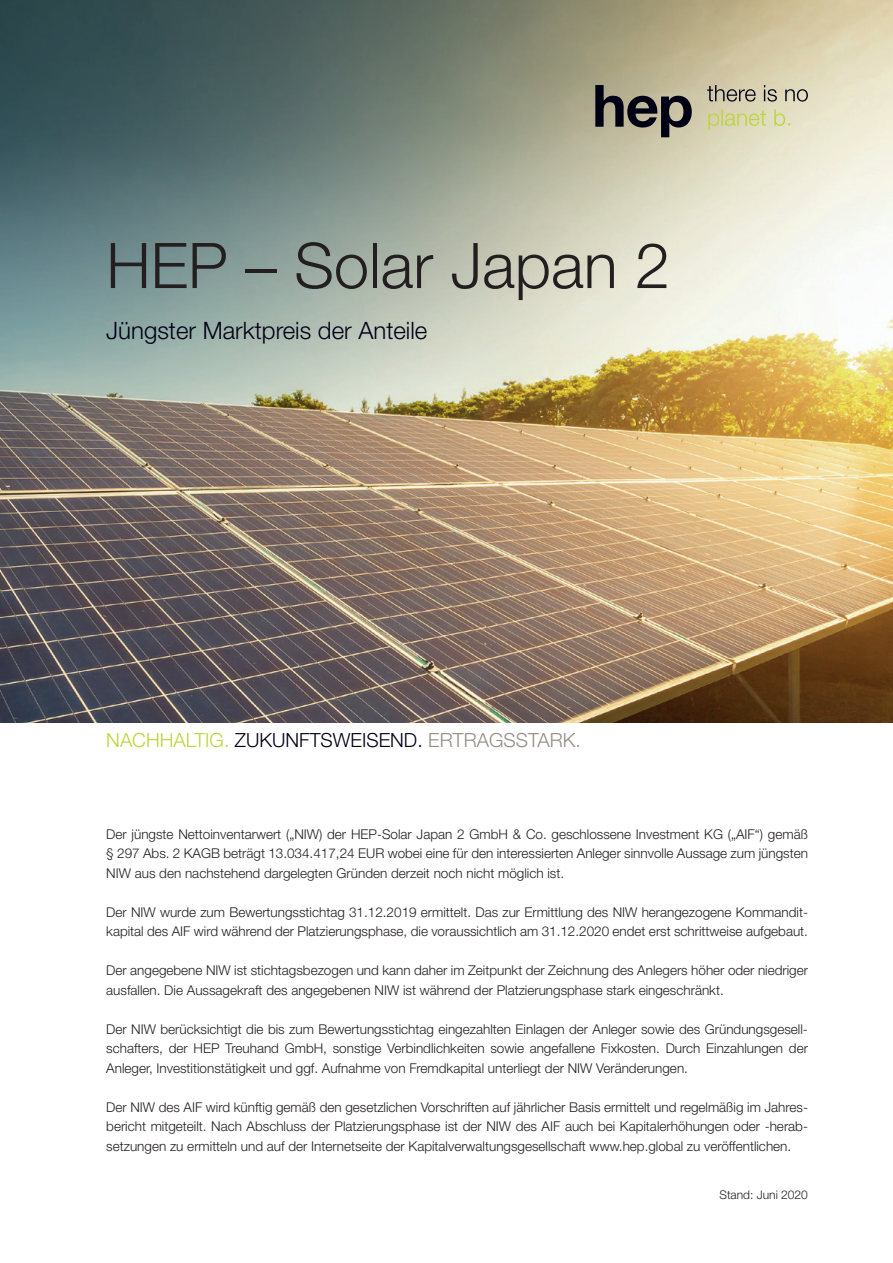
<style>
.page{position:relative;width:893px;height:1263px;background:#fff}
.page>*{position:absolute;margin:0;border:0;box-sizing:border-box;transform-origin:0 0}
.t1{font:300 63px "Helvetica Neue LT Pro";color:#231f20}
.t2{font:300 24px "Helvetica Neue LT Pro";color:#000015}
.t3{font:300 19.5px "Helvetica Neue LT Pro";color:#000015}
.t4{font:300 13.5px/19.5px "Helvetica Neue LT Pro";color:#231f20;text-align:justify}
.t5{font:300 12px "Helvetica Neue LT Pro";color:#231f20}
.s1{color:#bcd538}
.s2{color:#968d85}
</style>
<div class="page">
<img style="left:0;top:0;width:893px;height:723px">
<svg style="left:595px;top:85px;width:97px;height:52px"></svg>
<svg style="left:708px;top:109px;width:82px;height:21px"></svg>
<svg style="left:707px;top:85px;width:101px;height:17px"></svg>
<h1 class="t1" style="left:106px;top:227px;width:565px">HEP – Solar Japan 2</h1>
<h2 class="t2" style="left:106px;top:316px;width:322px">Jüngster Marktpreis der Anteile</h2>
<h3 class="t3" style="left:106px;top:729px;width:476px"><span class="s1">NACHHALTIG.</span> ZUKUNFTSWEISEND. <span class="s2">ERTRAGSSTARK.</span></h3>
<p class="t4" style="left:106px;top:824px;width:703px">Der jüngste Nettoinventarwert („NIW) der HEP-Solar Japan 2 GmbH &amp; Co. geschlossene Investment KG („AIF“) gemäß § 297 Abs. 2 KAGB beträgt 13.034.417,24 EUR wobei eine für den interessierten Anleger sinnvolle Aussage zum jüngsten NIW aus den nachstehend dargelegten Gründen derzeit noch nicht möglich ist.</p>
<p class="t4" style="left:106px;top:902px;width:703px">Der NIW wurde zum Bewertungsstichtag 31.12.2019 ermittelt. Das zur Ermittlung des NIW herangezogene Kommandit&shy;kapital des AIF wird während der Platzierungsphase, die voraussichtlich am 31.12.2020 endet erst schrittweise aufgebaut.</p>
<p class="t4" style="left:106px;top:960px;width:703px">Der angegebene NIW ist stichtagsbezogen und kann daher im Zeitpunkt der Zeichnung des Anlegers höher oder niedriger ausfallen. Die Aussagekraft des angegebenen NIW ist während der Platzierungsphase stark eingeschränkt.</p>
<p class="t4" style="left:106px;top:1019px;width:703px">Der NIW berücksichtigt die bis zum Bewertungsstichtag eingezahlten Einlagen der Anleger sowie des Gründungsgesell&shy;schafters, der HEP Treuhand GmbH, sonstige Verbindlichkeiten sowie angefallene Fixkosten. Durch Einzahlungen der Anleger, Investitionstätigkeit und ggf. Aufnahme von Fremdkapital unterliegt der NIW Veränderungen.</p>
<p class="t4" style="left:106px;top:1097px;width:703px">Der NIW des AIF wird künftig gemäß den gesetzlichen Vorschriften auf jährlicher Basis ermittelt und regelmäßig im Jahres&shy;bericht mitgeteilt. Nach Abschluss der Platzierungsphase ist der NIW des AIF auch bei Kapitalerhöhungen oder -herab&shy;setzungen zu ermitteln und auf der Internetseite der Kapitalverwaltungsgesellschaft www.hep.global zu veröffentlichen.</p>
<p class="t5" style="left:719px;top:1187px;width:90px">Stand: Juni 2020</p>
</div>
